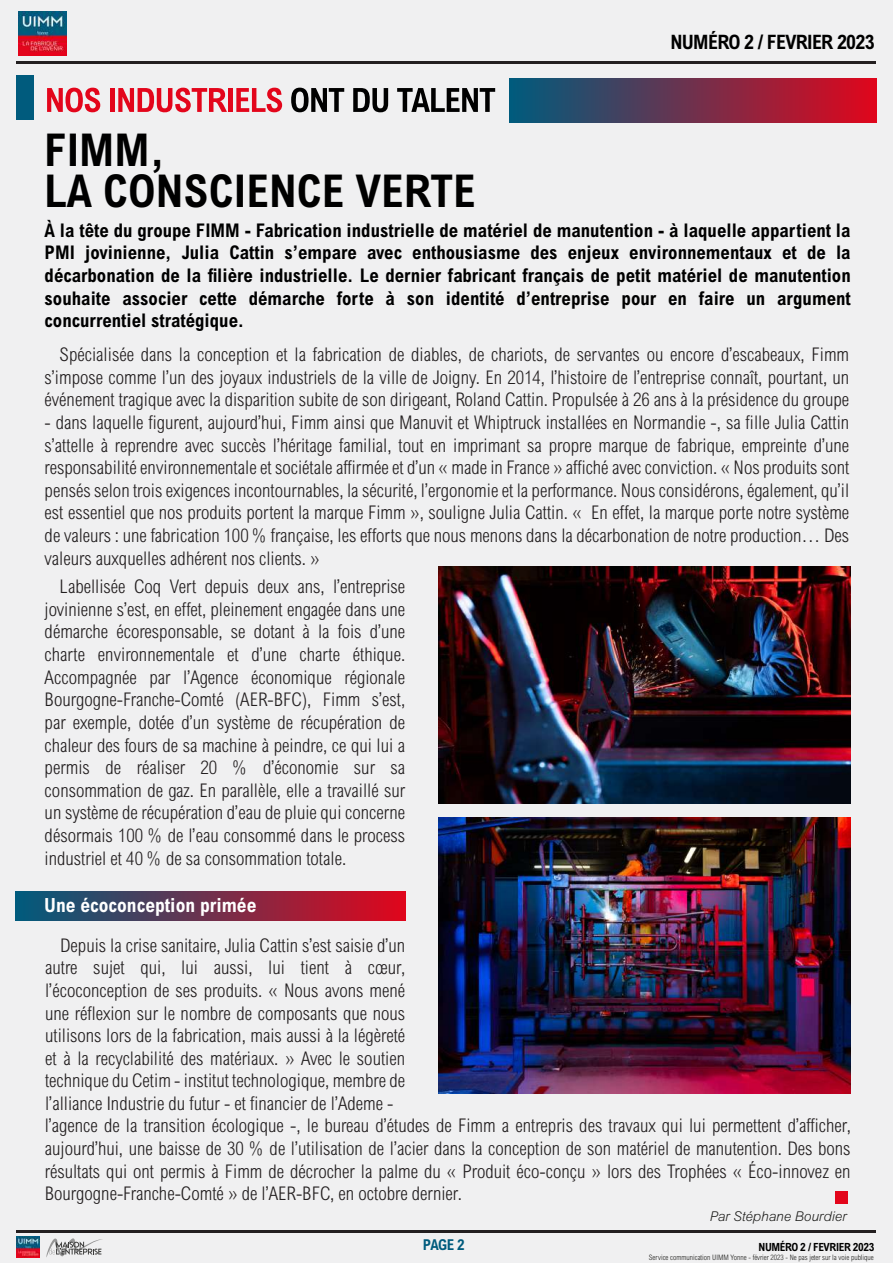
<style>
.page{position:relative;width:893px;height:1263px;background:#f0f0f1}
.page>*{position:absolute;margin:0;border:0;box-sizing:border-box;transform-origin:0 0}
.t1{font:700 condensed 45.3px/40.5px "Arial MT Std";color:#000}
.t2{font:700 condensed 19.8px "Arial MT Std";letter-spacing:-.035em;color:#000}
.t3{font:700 condensed 19.5px "Arial MT Std";color:#fff}
.t4{font:300 condensed 18.9px/22.6px "Arial MT Std";color:#231f20;text-align:justify}
.t5{font:700 condensed 18.9px/22.6px "Arial MT Std";color:#000;text-align:justify}
.t6{font:700 condensed 15px "Arial MT Std";color:#005b7d}
.t7{font:italic 300 13.5px "Arial MT Std";color:#1d1d1b}
.t8{font:700 condensed 11.25px "Arial MT Std";letter-spacing:-.035em;color:#000}
.t9{font:300 condensed 7.5px "Arial MT Std";color:#1d1d1b}
</style>
<div class="page">
<hr style="left:16px;top:61px;width:860px;height:3px;background:#231f20">
<div style="left:17px;top:75px;width:17px;height:44px;background:#005b7d"></div>
<div style="left:510px;top:78px;width:366px;height:44px;background:linear-gradient(to right,#005b7d,#df061c)"></div>
<hr style="left:16px;top:1230px;width:860px;height:2px;background:#231f20">
<div style="left:15px;top:891px;width:390px;height:29px;background:linear-gradient(to right,#005b7d,#df061c)"></div>
<div style="left:836px;top:1192px;width:12px;height:12px;background:#e3051b"></div>
<img style="left:438px;top:818px;width:412px;height:276px">
<img style="left:438px;top:566px;width:413px;height:237px">
<svg style="left:47px;top:88px;width:53px;height:24px"></svg>
<div style="left:110px;top:88px;width:5px;height:24px;background:#e3051b"></div>
<svg style="left:118px;top:88px;width:109px;height:24px"></svg>
<div style="left:228px;top:88px;width:5px;height:24px;background:#e3051b"></div>
<svg style="left:236px;top:88px;width:46px;height:24px"></svg>
<svg style="left:291px;top:88px;width:53px;height:24px"></svg>
<svg style="left:353px;top:88px;width:35px;height:24px"></svg>
<svg style="left:397px;top:88px;width:98px;height:24px"></svg>
<img style="left:17px;top:1237px;width:22px;height:20px">
<svg style="left:46px;top:1238px;width:56px;height:19px"></svg>
<img style="left:18px;top:11px;width:48px;height:45px">
<p class="t2" style="left:670px;top:30px;width:206px">NUMÉRO 2 / FEVRIER 2023</p>
<h1 class="t1" style="left:44px;top:130px;width:433px">FIMM,<br>LA CONSCIENCE VERTE</h1>
<p class="t5" style="left:45px;top:219px;width:808px">À la tête du groupe FIMM - Fabrication industrielle de matériel de manutention - à laquelle appartient la PMI jovinienne, Julia Cattin s’empare avec enthousiasme des enjeux environnementaux et de la décarbonation de la filière industrielle. Le dernier fabricant français de petit matériel de manutention souhaite associer cette démarche forte à son identité d’entreprise pour en faire un argument concurrentiel stratégique.</p>
<p class="t4" style="left:45px;top:343px;width:806px;text-indent:15px">Spécialisée dans la conception et la fabrication de diables, de chariots, de servantes ou encore d’escabeaux, Fimm s’impose comme l’un des joyaux industriels de la ville de Joigny. En 2014, l’histoire de l’entreprise connaît, pourtant, un événement tragique avec la disparition subite de son dirigeant, Roland Cattin. Propulsée à 26 ans à la présidence du groupe</p>
<p class="t4" style="left:45px;top:411px;width:806px">- dans laquelle figurent, aujourd’hui, Fimm ainsi que Manuvit et Whiptruck installées en Normandie -, sa fille Julia Cattin s’attelle à reprendre avec succès l’héritage familial, tout en imprimant sa propre marque de fabrique, empreinte d’une responsabilité environnementale et sociétale affirmée et d’un « made in France » affiché avec conviction. « Nos produits sont pensés selon trois exigences incontournables, la sécurité, l’ergonomie et la performance. Nous considérons, également, qu’il est essentiel que nos produits portent la marque Fimm », souligne Julia Cattin. « En effet, la marque porte notre système de valeurs : une fabrication 100 % française, les efforts que nous menons dans la décarbonation de notre production… Des valeurs auxquelles adhérent nos clients. »</p>
<p class="t4" style="left:45px;top:575px;width:362px;text-indent:15px">Labellisée Coq Vert depuis deux ans, l’entreprise jovinienne s’est, en effet, pleinement engagée dans une démarche écoresponsable, se dotant à la fois d’une charte environnementale et d’une charte éthique.<br>Accompagnée par l’Agence économique régionale Bourgogne-Franche-Comté (AER-BFC), Fimm s’est, par exemple, dotée d’un système de récupération de chaleur des fours de sa machine à peindre, ce qui lui a permis de réaliser 20 % d’économie sur sa consommation de gaz. En parallèle, elle a travaillé sur un système de récupération d’eau de pluie qui concerne désormais 100 % de l’eau consommé dans le process industriel et 40 % de sa consommation totale.</p>
<p class="t3" style="left:44px;top:894px;width:214px">Une écoconception primée</p>
<p class="t4" style="left:45px;top:934px;width:362px;text-indent:15px">Depuis la crise sanitaire, Julia Cattin s’est saisie d’un autre sujet qui, lui aussi, lui tient à cœur, l’écoconception de ses produits. « Nous avons mené une réflexion sur le nombre de composants que nous utilisons lors de la fabrication, mais aussi à la légèreté et à la recyclabilité des matériaux. » Avec le soutien technique du Cetim - institut technologique, membre de l’alliance Industrie du futur - et financier de l’Ademe -</p>
<p class="t4" style="left:45px;top:1114px;width:807px">l’agence de la transition écologique -, le bureau d’études de Fimm a entrepris des travaux qui lui permettent d’afficher, aujourd’hui, une baisse de 30 % de l’utilisation de l’acier dans la conception de son matériel de manutention. Des bons résultats qui ont permis à Fimm de décrocher la palme du « Produit éco-conçu » lors des Trophées « Éco-innovez en Bourgogne-Franche-Comté » de l’AER-BFC, en octobre dernier.</p>
<p class="t6" style="left:423px;top:1236px;width:43px">PAGE 2</p>
<p class="t7" style="left:710px;top:1209px;width:139px">Par Stéphane Bourdier</p>
<p class="t8" style="left:758px;top:1240px;width:117px">NUMÉRO 2 / FEVRIER 2023</p>
<p class="t9" style="left:649px;top:1253px;width:226px">Service communication UIMM Yonne - février 2023 - Ne pas jeter sur la voie publique</p>
</div>
